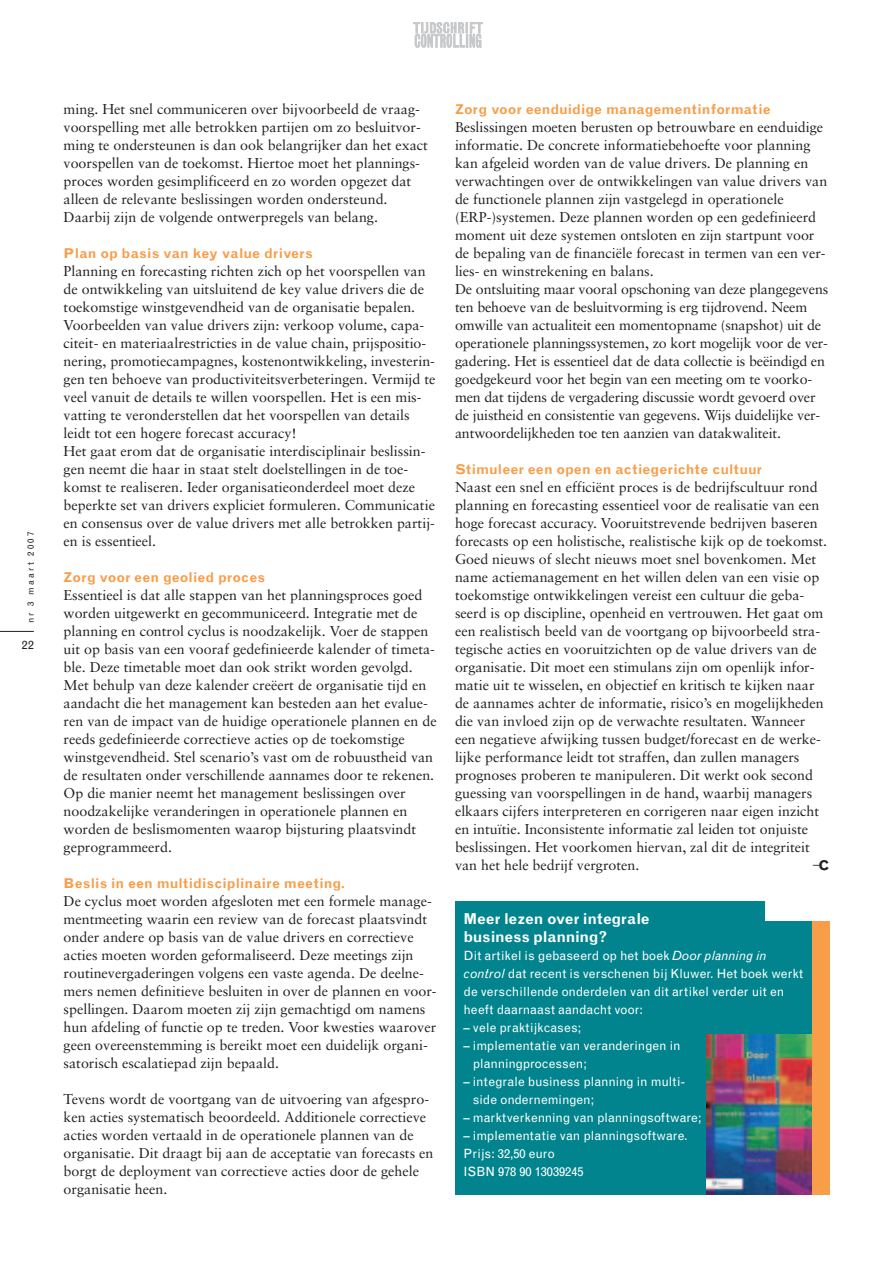
<style>
.page{position:relative;width:893px;height:1263px;background:#fff}
.page>*{position:absolute;margin:0;border:0;box-sizing:border-box;transform-origin:0 0}
.t1{font:700 15px/18px "Grotesque";letter-spacing:-.015em;color:#fff}
.t2{font:14.25px/18px "Sabon";color:#231f20}
.t3{font:700 13.5px "Grotesque";letter-spacing:.01em;color:#f89d48}
.t4{font:12.75px/18px "Grotesque";color:#fff}
.t5{font:12px "Grotesque";color:#231f20}
.t6{font:9px "Grotesque";letter-spacing:.24em;color:#231f20}
.t7{font:700 6.75px "Grotesque";color:#231f20;scale:2 1}
.s1{font-size:13.5px}
.s2{font-style:italic}
</style>
<div class="page">
<hr style="left:0;top:631px;width:34px;height:1px;background:#231f20">
<svg style="left:413px;top:22px;width:70px;height:26px"></svg>
<div style="left:455px;top:921px;width:374px;height:274px;background:#01848d"></div>
<div style="left:455px;top:901px;width:309px;height:114px;background:#01848d"></div>
<div style="left:812px;top:921px;width:17px;height:274px;background:#f89d48"></div>
<img style="left:707px;top:1035px;width:105px;height:159px">
<p class="t6" style="left:27px;top:623px;width:92px;rotate:-90deg">nr 3 maart 2007</p>
<p class="t5" style="left:22px;top:640px;width:14px">22</p>
<p class="t2" style="left:64px;top:101px;width:366px">ming. Het snel communiceren over bijvoorbeeld de vraag&shy;voorspelling met alle betrokken partijen om zo besluitvor&shy;ming te ondersteunen is dan ook belangrijker dan het exact voorspellen van de toekomst. Hiertoe moet het plannings&shy;proces worden gesimplificeerd en zo worden opgezet dat alleen de relevante beslissingen worden ondersteund.<br>Daarbij zijn de volgende ontwerpregels van belang.</p>
<p class="t3" style="left:64px;top:248px;width:250px">Plan op basis van key value drivers</p>
<p class="t2" style="left:64px;top:263px;width:373px">Planning en forecasting richten zich op het voorspellen van de ontwikkeling van uitsluitend de key value drivers die de toekomstige winstgevendheid van de organisatie bepalen.<br>Voorbeelden van value drivers zijn: verkoop volume, capa&shy;citeit- en materiaalrestricties in de value chain, prijspositio&shy;nering, promotiecampagnes, kostenontwikkeling, investerin&shy;gen ten behoeve van productiviteitsverbeteringen. Vermijd te veel vanuit de details te willen voorspellen. Het is een mis&shy;vatting te veronderstellen dat het voorspellen van details leidt tot een hogere forecast accuracy!<br>Het gaat erom dat de organisatie interdisciplinair beslissin&shy;gen neemt die haar in staat stelt doelstellingen in de toe&shy;komst te realiseren. Ieder organisatieonderdeel moet deze beperkte set van drivers expliciet formuleren. Communicatie en consensus over de value drivers met alle betrokken partij&shy;en is essentieel.</p>
<p class="t3" style="left:64px;top:572px;width:203px">Zorg voor een geolied proces</p>
<p class="t2" style="left:64px;top:587px;width:374px">Essentieel is dat alle stappen van het planningsproces goed worden uitgewerkt en gecommuniceerd. Integratie met de planning en control cyclus is noodzakelijk. Voer de stappen uit op basis van een vooraf gedefinieerde kalender of timeta&shy;ble. Deze timetable moet dan ook strikt worden gevolgd.<br>Met behulp van deze kalender creëert de organisatie tijd en aandacht die het management kan besteden aan het evalue&shy;ren van de impact van de huidige operationele plannen en de reeds gedefinieerde correctieve acties op de toekomstige winstgevendheid. Stel scenario’s vast om de robuustheid van de resultaten onder verschillende aannames door te rekenen.<br>Op die manier neemt het management beslissingen over noodzakelijke veranderingen in operationele plannen en worden de beslismomenten waarop bijsturing plaatsvindt geprogrammeerd.</p>
<p class="t3" style="left:64px;top:878px;width:283px">Beslis in een multidisciplinaire meeting.</p>
<p class="t2" style="left:64px;top:893px;width:374px">De cyclus moet worden afgesloten met een formele manage&shy;mentmeeting waarin een review van de forecast plaatsvindt onder andere op basis van de value drivers en correctieve acties moeten worden geformaliseerd. Deze meetings zijn routinevergaderingen volgens een vaste agenda. De deelne&shy;mers nemen definitieve besluiten in over de plannen en voor&shy;spellingen. Daarom moeten zij zijn gemachtigd om namens hun afdeling of functie op te treden. Voor kwesties waarover geen overeenstemming is bereikt moet een duidelijk organi&shy;satorisch escalatiepad zijn bepaald.</p>
<p class="t2" style="left:64px;top:1091px;width:371px">Tevens wordt de voortgang van de uitvoering van afgespro&shy;ken acties systematisch beoordeeld. Additionele correctieve acties worden vertaald in de operationele plannen van de organisatie. Dit draagt bij aan de acceptatie van forecasts en borgt de deployment van correctieve acties door de gehele organisatie heen.</p>
<p class="t3" style="left:455px;top:104px;width:317px">Zorg voor eenduidige managementinformatie</p>
<p class="t2" style="left:455px;top:119px;width:375px">Beslissingen moeten berusten op betrouwbare en eenduidige informatie. De concrete informatiebehoefte voor planning kan afgeleid worden van de value drivers. De planning en verwachtingen over de ontwikkelingen van value drivers van de functionele plannen zijn vastgelegd in operationele (ERP-)systemen. Deze plannen worden op een gedefinieerd moment uit deze systemen ontsloten en zijn startpunt voor de bepaling van de financiële forecast in termen van een ver&shy;lies- en winstrekening en balans.<br>De ontsluiting maar vooral opschoning van deze plangegevens ten behoeve van de besluitvorming is erg tijdrovend. Neem omwille van actualiteit een momentopname (snapshot) uit de operationele planningssystemen, zo kort mogelijk voor de ver&shy;gadering. Het is essentieel dat de data collectie is beëindigd en goedgekeurd voor het begin van een meeting om te voorko&shy;men dat tijdens de vergadering discussie wordt gevoerd over de juistheid en consistentie van gegevens. Wijs duidelijke ver&shy;antwoordelijkheden toe ten aanzien van datakwaliteit.</p>
<p class="t3" style="left:455px;top:464px;width:308px">Stimuleer een open en actiegerichte cultuur</p>
<p class="t2" style="left:455px;top:479px;width:374px">Naast een snel en efficiënt proces is de bedrijfscultuur rond planning en forecasting essentieel voor de realisatie van een hoge forecast accuracy. Vooruitstrevende bedrijven baseren forecasts op een holistische, realistische kijk op de toekomst.<br>Goed nieuws of slecht nieuws moet snel bovenkomen. Met name actiemanagement en het willen delen van een visie op toekomstige ontwikkelingen vereist een cultuur die geba&shy;seerd is op discipline, openheid en vertrouwen. Het gaat om een realistisch beeld van de voortgang op bijvoorbeeld stra&shy;tegische acties en vooruitzichten op de value drivers van de organisatie. Dit moet een stimulans zijn om openlijk infor&shy;matie uit te wisselen, en objectief en kritisch te kijken naar de aannames achter de informatie, risico’s en mogelijkheden die van invloed zijn op de verwachte resultaten. Wanneer een negatieve afwijking tussen budget/forecast en de werke&shy;lijke performance leidt tot straffen, dan zullen managers prognoses proberen te manipuleren. Dit werkt ook second guessing van voorspellingen in de hand, waarbij managers elkaars cijfers interpreteren en corrigeren naar eigen inzicht en intuïtie. Inconsistente informatie zal leiden tot onjuiste beslissingen. Het voorkomen hiervan, zal dit de integriteit van het hele bedrijf vergroten.</p>
<p class="t7" style="left:813px;top:862px;width:10px">–<span class="s1">C</span></p>
<p class="t1" style="left:463px;top:911px;width:188px">Meer lezen over integrale business planning?</p>
<p class="t4" style="left:463px;top:947px;width:341px">Dit artikel is gebaseerd op het boek <span class="s2">Door planning in control</span> dat recent is verschenen bij Kluwer. Het boek werkt de verschillende onderdelen van dit artikel verder uit en heeft daarnaast aandacht voor:</p>
<p class="t4" style="left:463px;top:1019px;width:119px">– vele praktijkcases;</p>
<p class="t4" style="left:472px;top:1037px;width:210px;text-indent:-9px">– implementatie van veranderingen in planningprocessen;</p>
<p class="t4" style="left:472px;top:1073px;width:214px;text-indent:-9px">– integrale business planning in multi&shy;side ondernemingen;</p>
<p class="t4" style="left:463px;top:1109px;width:239px">– marktverkenning van planningsoftware;</p>
<p class="t4" style="left:463px;top:1127px;width:225px">– implementatie van planningsoftware.<br>Prijs: 32,50 euro<br>ISBN 978 90 13039245</p>
</div>
